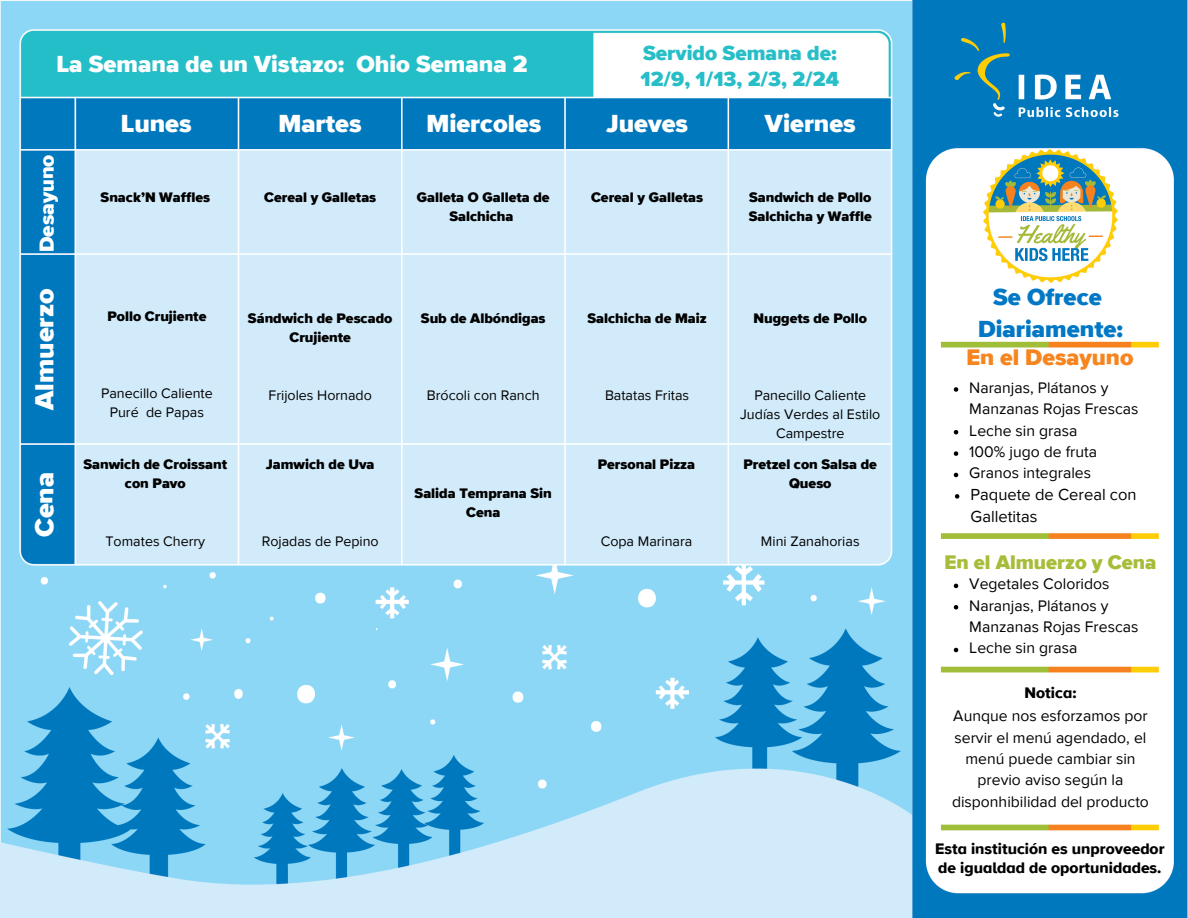
<style>
.page{position:relative;width:1188px;height:918px;background:#fff}
.page>*{position:absolute;margin:0;border:0;box-sizing:border-box;transform-origin:0 0}
.t1{font:900 27px "Proxima Nova";color:#fff}
.t2{font:900 25.5px "Proxima Nova";color:#fff}
.t3{font:900 24px "Proxima Nova";color:#fefefe}
.t4{font:900 24px/32.7px "Proxima Nova";color:#0078c5;text-align:center}
.t5{font:900 23.25px "Proxima Nova";color:#f6851f}
.t6{font:900 21px/25.8px "Proxima Nova";color:#27bec8}
.t7{font:900 21px "Proxima Nova";color:#fff}
.t8{font:900 20.25px "Proxima Nova";color:#a7bd39}
.t9{font:16.5px/22.5px "Proxima Nova";color:#000}
.t10{font:15.75px/21.3px "Proxima Nova";color:#000}
.t11{font:15.75px/19.2px "Proxima Nova A Extrabld";color:#000}
.t12{font:900 14.25px/19.2px "Proxima Nova";color:#000;text-align:center}
.t13{font:14.25px/19.2px "Proxima Nova";color:#000;text-align:center}
</style>
<div class="page">
<img style="left:0;top:0;width:1188px;height:918px">
<img style="left:913px;top:0;width:275px;height:190px">
<img style="left:982px;top:147px;width:137px;height:137px">
<svg style="left:954px;top:387px;width:4px;height:5px"></svg>
<svg style="left:954px;top:430px;width:4px;height:4px"></svg>
<svg style="left:954px;top:451px;width:4px;height:5px"></svg>
<svg style="left:954px;top:473px;width:4px;height:4px"></svg>
<svg style="left:955px;top:494px;width:4px;height:5px"></svg>
<svg style="left:954px;top:584px;width:4px;height:4px"></svg>
<svg style="left:954px;top:605px;width:4px;height:5px"></svg>
<svg style="left:954px;top:648px;width:4px;height:4px"></svg>
<h3 class="t3" style="left:56px;top:53px;width:473px">La Semana de un Vistazo: Ohio Semana 2</h3>
<h1 class="t6" style="left:641px;top:41px;width:200px">Servido Semana de:<br>12/9, 1/13, 2/3, 2/24</h1>
<h1 class="t2" style="left:121px;top:112px;width:72px">Lunes</h1>
<h1 class="t2" style="left:278px;top:112px;width:85px">Martes</h1>
<h1 class="t2" style="left:426px;top:112px;width:116px">Miercoles</h1>
<h1 class="t2" style="left:606px;top:112px;width:83px">Jueves</h1>
<h3 class="t2" style="left:765px;top:112px;width:92px">Viernes</h3>
<p class="t7" style="left:37px;top:252px;width:99px;rotate:-90deg">Desayuno</p>
<h1 class="t1" style="left:32px;top:410px;width:123px;rotate:-90deg">Almuerzo</h1>
<h1 class="t1" style="left:32px;top:537px;width:66px;rotate:-90deg">Cena</h1>
<p class="t12" style="left:101px;top:188px;width:111px">Snack’N Waffles</p>
<p class="t12" style="left:264px;top:188px;width:114px">Cereal y Galletas</p>
<h6 class="t12" style="left:417px;top:188px;width:134px">Galleta O Galleta de<br>Salchicha</h6>
<h6 class="t12" style="left:107px;top:308px;width:101px">Pollo Crujiente</h6>
<h6 class="t12" style="left:248px;top:310px;width:146px">Sándwich de Pescado<br>Crujiente</h6>
<p class="t12" style="left:421px;top:310px;width:126px">Sub de Albóndigas</p>
<p class="t13" style="left:101px;top:384px;width:113px">Panecillo Caliente</p>
<h6 class="t13" style="left:110px;top:403px;width:96px">Puré de Papas</h6>
<p class="t12" style="left:84px;top:455px;width:145px">Sanwich de Croissant con Pavo</p>
<h6 class="t13" style="left:269px;top:386px;width:105px">Frijoles Hornado</h6>
<p class="t12" style="left:266px;top:455px;width:110px">Jamwich de Uva</p>
<p class="t13" style="left:427px;top:386px;width:114px">Brócoli con Ranch</p>
<p class="t12" style="left:415px;top:484px;width:139px">Salida Temprana Sin<br>Cena</p>
<h6 class="t13" style="left:106px;top:532px;width:101px">Tomates Cherry</h6>
<p class="t13" style="left:262px;top:532px;width:119px">Rojadas de Pepino</p>
<h2 class="t12" style="left:591px;top:188px;width:114px">Cereal y Galletas</h2>
<p class="t12" style="left:749px;top:188px;width:124px;text-align:left">Sandwich de Pollo<br>Salchicha y Waffle</p>
<h2 class="t12" style="left:587px;top:310px;width:121px">Salchicha de Maiz</h2>
<p class="t12" style="left:753px;top:310px;width:115px">Nuggets de Pollo</p>
<p class="t13" style="left:605px;top:386px;width:86px">Batatas Fritas</p>
<p class="t12" style="left:598px;top:455px;width:99px">Personal Pizza</p>
<h3 class="t13" style="left:754px;top:386px;width:113px">Panecillo Caliente</h3>
<p class="t13" style="left:740px;top:405px;width:142px">Judías Verdes al Estilo<br>Campestre</p>
<p class="t12" style="left:744px;top:455px;width:135px">Pretzel con Salsa de<br>Queso</p>
<p class="t13" style="left:601px;top:532px;width:93px">Copa Marinara</p>
<p class="t13" style="left:761px;top:532px;width:100px">Mini Zanahorias</p>
<p class="t4" style="left:978px;top:282px;width:146px">Se Ofrece<br>Diariamente:</p>
<p class="t5" style="left:966px;top:347px;width:169px">En el Desayuno</p>
<p class="t10" style="left:969px;top:378px;width:171px">Naranjas, Plátanos y<br>Manzanas Rojas Frescas</p>
<h6 class="t10" style="left:969px;top:420px;width:110px">Leche sin grasa</h6>
<p class="t10" style="left:969px;top:442px;width:129px">100% jugo de fruta</p>
<p class="t10" style="left:969px;top:463px;width:123px">Granos integrales</p>
<h6 class="t9" style="left:971px;top:484px;width:168px">Paquete de Cereal con<br>Galletitas</h6>
<h2 class="t8" style="left:944px;top:553px;width:214px">En el Almuerzo y Cena</h2>
<p class="t10" style="left:969px;top:574px;width:142px">Vegetales Coloridos</p>
<h6 class="t10" style="left:969px;top:595px;width:171px">Naranjas, Plátanos y<br>Manzanas Rojas Frescas</h6>
<p class="t10" style="left:969px;top:638px;width:110px">Leche sin grasa</p>
<p class="t11" style="left:1025px;top:683px;width:53px">Notica:</p>
<h6 class="t10" style="left:952px;top:706px;width:199px;text-align:center">Aunque nos esforzamos por servir el menú agendado, el menú puede cambiar sin previo aviso según la disponhibilidad del producto</h6>
<h6 class="t11" style="left:935px;top:840px;width:231px">Esta institución es unproveedor de igualdad de oportunidades.</h6>
</div>
